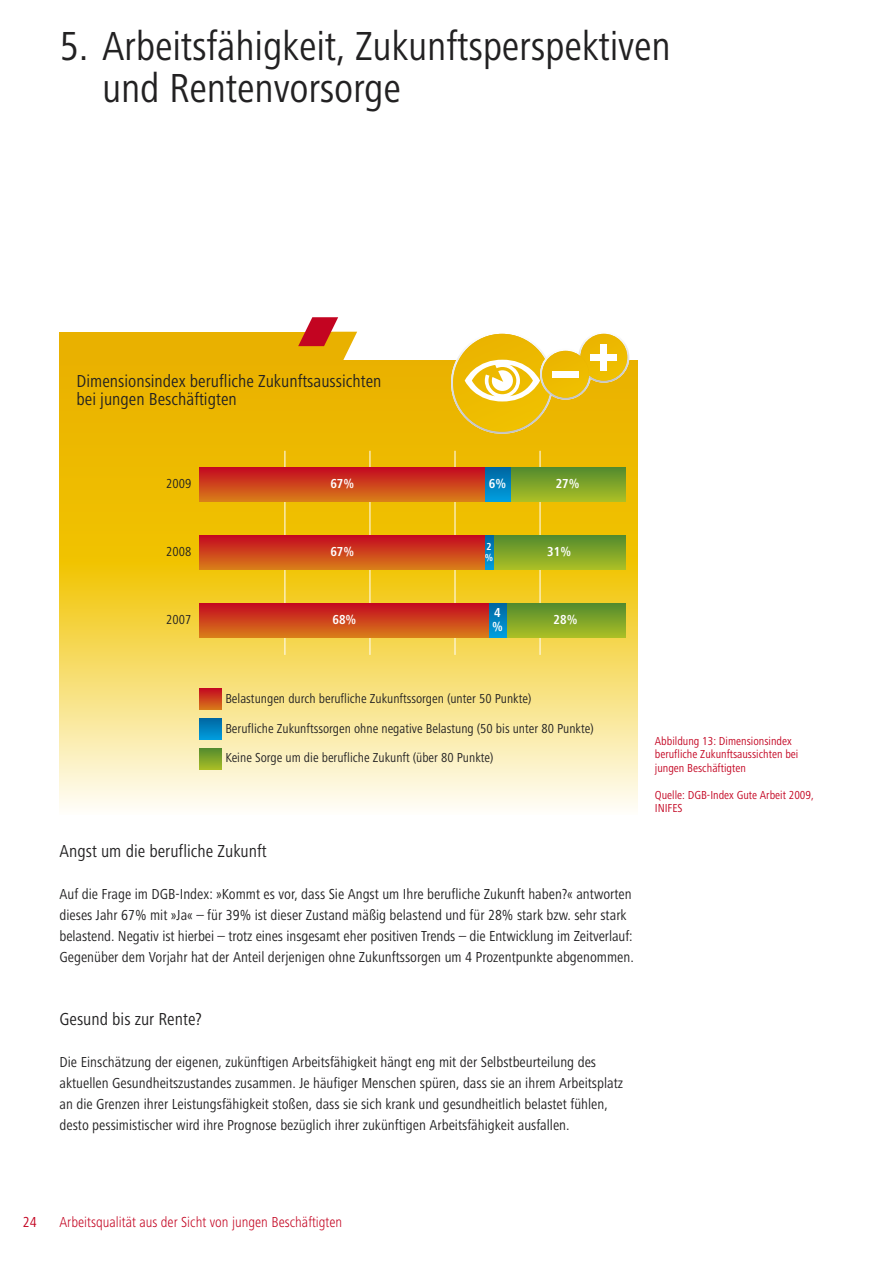
<style>
.page{position:relative;width:893px;height:1263px;background:#fff}
.page>*{position:absolute;margin:0;border:0;box-sizing:border-box;transform-origin:0 0}
.t1{font:condensed 42px/42px "Frutiger Next LT";letter-spacing:-.005em;color:#222122}
.t2{font:condensed 18px/18px "Frutiger Next LT";color:#222122}
.t3{font:condensed 15px/21px "Frutiger Next LT";color:#222122}
.t4{font:300 condensed 15px "Frutiger Next LT";color:#c30421}
.t5{font:condensed 15px "Frutiger Next LT";color:#c30421}
.t6{font:condensed 13.5px "Frutiger Next LT";color:#222122}
.t7{font:700 condensed 13.5px/13.5px "Frutiger Next LT";color:#fff}
.t8{font:condensed 12px/13.5px "Frutiger Next LT";color:#c30421}
.t9{font:700 condensed 10.5px/10.5px "Frutiger Next LT";color:#fff}
</style>
<div class="page">
<div style="left:60px;top:332px;width:283px;height:29px;background:#e9b100"></div>
<div style="left:60px;top:361px;width:578px;height:208px;background:#edb900"></div>
<div style="left:60px;top:563px;width:578px;height:252px;background:linear-gradient(to bottom,#efc102,#fffffa)"></div>
<svg style="left:298px;top:317px;width:59px;height:44px"></svg>
<svg style="left:578px;top:332px;width:51px;height:51px"></svg>
<hr style="left:285px;top:451px;width:1px;height:204px;background:#fff">
<hr style="left:370px;top:451px;width:1px;height:204px;background:#fff">
<hr style="left:455px;top:451px;width:1px;height:204px;background:#fff">
<hr style="left:540px;top:451px;width:1px;height:204px;background:#fff">
<div style="left:510px;top:468px;width:115px;height:34px;background:linear-gradient(to bottom,#548b2e,#aabf25)"></div>
<div style="left:485px;top:468px;width:25px;height:34px;background:linear-gradient(to bottom,#0067a2,#009edf)"></div>
<div style="left:200px;top:468px;width:285px;height:34px;background:linear-gradient(to bottom,#c40921,#d97d19)"></div>
<div style="left:493px;top:536px;width:132px;height:34px;background:linear-gradient(to bottom,#548b2e,#aabe25)"></div>
<svg style="left:485px;top:536px;width:8px;height:34px"></svg>
<div style="left:200px;top:536px;width:285px;height:34px;background:linear-gradient(to bottom,#c30a21,#d87c19)"></div>
<div style="left:506px;top:604px;width:119px;height:34px;background:linear-gradient(to bottom,#548b2e,#aabe25)"></div>
<div style="left:200px;top:604px;width:289px;height:34px;background:linear-gradient(to bottom,#c30921,#d87c19)"></div>
<div style="left:200px;top:748px;width:21px;height:22px;background:linear-gradient(to bottom,#548b2e,#a6bc26)"></div>
<svg style="left:200px;top:719px;width:21px;height:21px"></svg>
<svg style="left:200px;top:689px;width:21px;height:21px"></svg>
<div style="left:489px;top:604px;width:17px;height:34px;background:linear-gradient(to bottom,#0067a2,#009dde)"></div>
<svg style="left:453px;top:334px;width:174px;height:98px"></svg>
<h1 class="t1" style="left:102px;top:30px;width:570px;text-indent:-43px">5. Arbeitsfähigkeit, Zukunftsperspektiven und Rentenvorsorge</h1>
<p class="t2" style="left:77px;top:374px;width:306px">Dimensionsindex berufliche Zukunftsaussichten bei jungen Beschäftigten</p>
<p class="t6" style="left:166px;top:479px;width:27px">2009</p>
<p class="t7" style="left:330px;top:478px;width:25px">67%</p>
<p class="t7" style="left:489px;top:478px;width:19px">6%</p>
<p class="t7" style="left:556px;top:478px;width:25px">27%</p>
<p class="t6" style="left:166px;top:547px;width:27px">2008</p>
<p class="t6" style="left:166px;top:615px;width:27px">2007</p>
<p class="t7" style="left:330px;top:546px;width:25px">67%</p>
<p class="t9" style="left:485px;top:542px;width:10px">2 %</p>
<p class="t7" style="left:547px;top:546px;width:25px">31%</p>
<p class="t7" style="left:492px;top:608px;width:12px">4 %</p>
<p class="t7" style="left:332px;top:614px;width:25px">68%</p>
<p class="t7" style="left:554px;top:614px;width:25px">28%</p>
<p class="t6" style="left:225px;top:694px;width:308px">Belastungen durch berufliche Zukunftssorgen (unter 50 Punkte)</p>
<p class="t6" style="left:225px;top:724px;width:370px">Berufliche Zukunftssorgen ohne negative Belastung (50 bis unter 80 Punkte)</p>
<p class="t6" style="left:225px;top:753px;width:270px">Keine Sorge um die berufliche Zukunft (über 80 Punkte)</p>
<p class="t2" style="left:60px;top:844px;width:209px">Angst um die berufliche Zukunft</p>
<p class="t3" style="left:60px;top:885px;width:576px">Auf die Frage im DGB-Index: »Kommt es vor, dass Sie Angst um Ihre berufliche Zukunft haben?« antworten dieses Jahr 67% mit »Ja« – für 39% ist dieser Zustand mäßig belastend und für 28% stark bzw. sehr stark belastend. Negativ ist hierbei – trotz eines insgesamt eher positiven Trends – die Entwicklung im Zeitverlauf:<br>Gegenüber dem Vorjahr hat der Anteil derjenigen ohne Zukunftssorgen um 4 Prozentpunkte abgenommen.</p>
<p class="t2" style="left:60px;top:1012px;width:144px">Gesund bis zur Rente?</p>
<p class="t3" style="left:60px;top:1053px;width:565px">Die Einschätzung der eigenen, zukünftigen Arbeitsfähigkeit hängt eng mit der Selbstbeurteilung des aktuellen Gesundheitszustandes zusammen. Je häufiger Menschen spüren, dass sie an ihrem Arbeitsplatz an die Grenzen ihrer Leistungsfähigkeit stoßen, dass sie sich krank und gesundheitlich belastet fühlen, desto pessimistischer wird ihre Prognose bezüglich ihrer zukünftigen Arbeitsfähigkeit ausfallen.</p>
<p class="t8" style="left:655px;top:735px;width:145px">Abbildung 13: Dimensionsindex berufliche Zukunftsaussichten bei jungen Beschäftigten</p>
<p class="t8" style="left:655px;top:789px;width:161px">Quelle: DGB-Index Gute Arbeit 2009,<br>INIFES</p>
<p class="t5" style="left:23px;top:1217px;width:15px">24</p>
<p class="t4" style="left:60px;top:1217px;width:284px">Arbeitsqualität aus der Sicht von jungen Beschäftigten</p>
</div>
